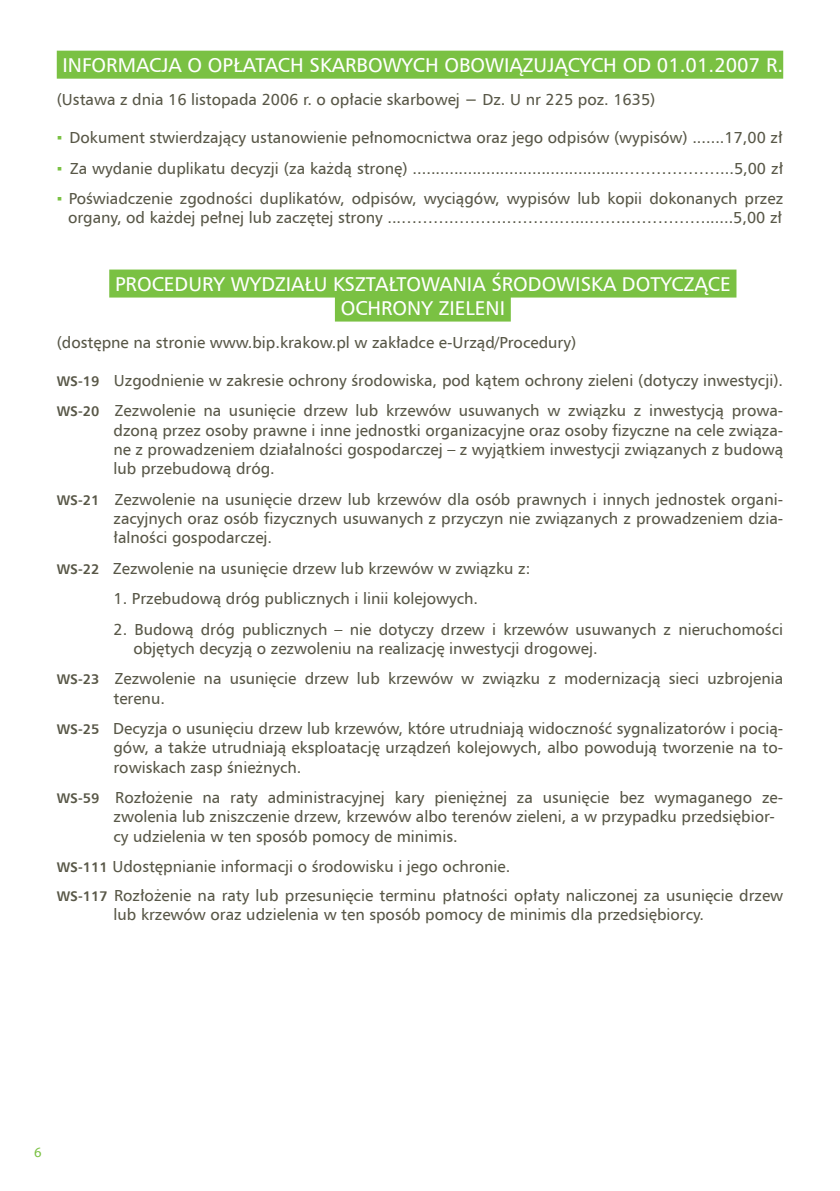
<style>
.page{position:relative;width:840px;height:1191px;background:#fff}
.page>*{position:absolute;margin:0;border:0;box-sizing:border-box;transform-origin:0 0}
.t1{font:20px "Humnst 777 EU";color:#fff}
.t2{font:16px/19.2px "Humnst 777 EU";color:#585747}
.t3{font:14px "Naomi Sans EFN";color:#7ac143}
.s1{font-family:"Times New Roman";color:#7ac143}
.s2{font-weight:700;font-size:14px}
</style>
<div class="page">
<div style="left:57px;top:51px;width:725px;height:28px;background:#7ac143"></div>
<div style="left:109px;top:269px;width:627px;height:28px;background:#7ac143"></div>
<div style="left:335px;top:293px;width:175px;height:28px;background:#7ac143"></div>
<p class="t1" style="left:62px;top:52px;width:19px">Informacja</p>
<p class="t1" style="left:187px;top:52px;width:33px">o opłatac</p>
<p class="t1" style="left:290px;top:52px;width:33px">h skarbowyc</p>
<p class="t1" style="left:425px;top:52px;width:33px">h obowi</p>
<p class="t1" style="left:509px;top:52px;width:275px">ązujących od 01.01.2007 r.</p>
<p class="t2" style="left:57px;top:89px;width:599px">(Ustawa z dnia 16 listopada 2006 r. o opłacie skarbowej − Dz. U nr 225 poz. 1635)</p>
<p class="t2" style="left:57px;top:128px;width:726px"><span class="s1">▪</span> Dokument stwierdzający ustanowienie pełnomocnictwa oraz jego odpisów (wypisów) .......17,00 zł</p>
<p class="t2" style="left:57px;top:158px;width:727px"><span class="s1">▪</span> Za wydanie duplikatu decyzji (za każdą stronę) ..............................................………………...5,00 zł</p>
<p class="t2" style="left:57px;top:189px;width:727px;text-align:right"><span class="s1">▪</span> Poświadczenie zgodności duplikatów, odpisów, wyciągów, wypisów lub kopii dokonanych przez organy, od każdej pełnej lub zaczętej strony ...……….……….……….…...…….……………......5,00 zł</p>
<p class="t1" style="left:115px;top:271px;width:24px">Procedury</p>
<p class="t1" style="left:231px;top:271px;width:31px">Wydziału</p>
<p class="t1" style="left:333px;top:271px;width:24px">Kształtowania</p>
<p class="t1" style="left:491px;top:271px;width:25px">Środowiska</p>
<p class="t1" style="left:621px;top:271px;width:13px">dotycz</p>
<p class="t1" style="left:694px;top:271px;width:25px">ące</p>
<p class="t1" style="left:340px;top:295px;width:55px">ochrony</p>
<p class="t1" style="left:438px;top:295px;width:11px">zieleni</p>
<p class="t2" style="left:57px;top:332px;width:520px">(dostępne na stronie www.bip.krakow.pl w zakładce e-Urząd/Procedury)</p>
<p class="t2" style="left:57px;top:365px;width:727px;line-height:30.6px"><span class="s2">WS-19</span> Uzgodnienie w zakresie ochrony środowiska, pod kątem ochrony zieleni (dotyczy inwestycji).<br><span class="s2">WS-20</span> Zezwolenie na usunięcie drzew lub krzewów usuwanych w związku z inwestycją prowa-</p>
<p class="t2" style="left:113px;top:420px;width:670px;text-align:justify">dzoną przez osoby prawne i inne jednostki organizacyjne oraz osoby fizyczne na cele związa&shy;ne z prowadzeniem działalności gospodarczej – z wyjątkiem inwestycji związanych z budową lub przebudową dróg.</p>
<p class="t2" style="left:113px;top:489px;width:671px;text-align:justify;text-indent:-57px"><span class="s2">WS-21</span> Zezwolenie na usunięcie drzew lub krzewów dla osób prawnych i innych jednostek organi&shy;zacyjnych oraz osób fizycznych usuwanych z przyczyn nie związanych z prowadzeniem dzia&shy;łalności gospodarczej.</p>
<p class="t2" style="left:57px;top:558px;width:474px"><span class="s2">WS-22</span> Zezwolenie na usunięcie drzew lub krzewów w związku z:</p>
<p class="t2" style="left:113px;top:588px;width:366px">1. Przebudową dróg publicznych i linii kolejowych.</p>
<p class="t2" style="left:133px;top:619px;width:651px;text-indent:-20px">2. Budową dróg publicznych – nie dotyczy drzew i krzewów usuwanych z nieruchomości objętych decyzją o zezwoleniu na realizację inwestycji drogowej.</p>
<p class="t2" style="left:113px;top:669px;width:671px;text-indent:-57px"><span class="s2">WS-23</span> Zezwolenie na usunięcie drzew lub krzewów w związku z modernizacją sieci uzbrojenia terenu.</p>
<p class="t2" style="left:113px;top:718px;width:671px;text-align:justify;text-indent:-57px"><span class="s2">WS-25</span> Decyzja o usunięciu drzew lub krzewów, które utrudniają widoczność sygnalizatorów i pocią&shy;gów, a także utrudniają eksploatację urządzeń kolejowych, albo powodują tworzenie na to&shy;rowiskach zasp śnieżnych.</p>
<p class="t2" style="left:113px;top:787px;width:670px;text-indent:-57px"><span class="s2">WS-59</span> Rozłożenie na raty administracyjnej kary pieniężnej za usunięcie bez wymaganego ze&shy;zwolenia lub zniszczenie drzew, krzewów albo terenów zieleni, a w przypadku przedsiębior&shy;cy udzielenia w ten sposób pomocy de minimis.</p>
<p class="t2" style="left:57px;top:852px;width:727px;line-height:28.6px"><span class="s2">WS-111</span> Udostępnianie informacji o środowisku i jego ochronie.<br><span class="s2">WS-117</span> Rozłożenie na raty lub przesunięcie terminu płatności opłaty naliczonej za usunięcie drzew</p>
<p class="t2" style="left:113px;top:904px;width:592px">lub krzewów oraz udzielenia w ten sposób pomocy de minimis dla przedsiębiorcy.</p>
<p class="t3" style="left:34px;top:1143px;width:9px">6</p>
</div>
